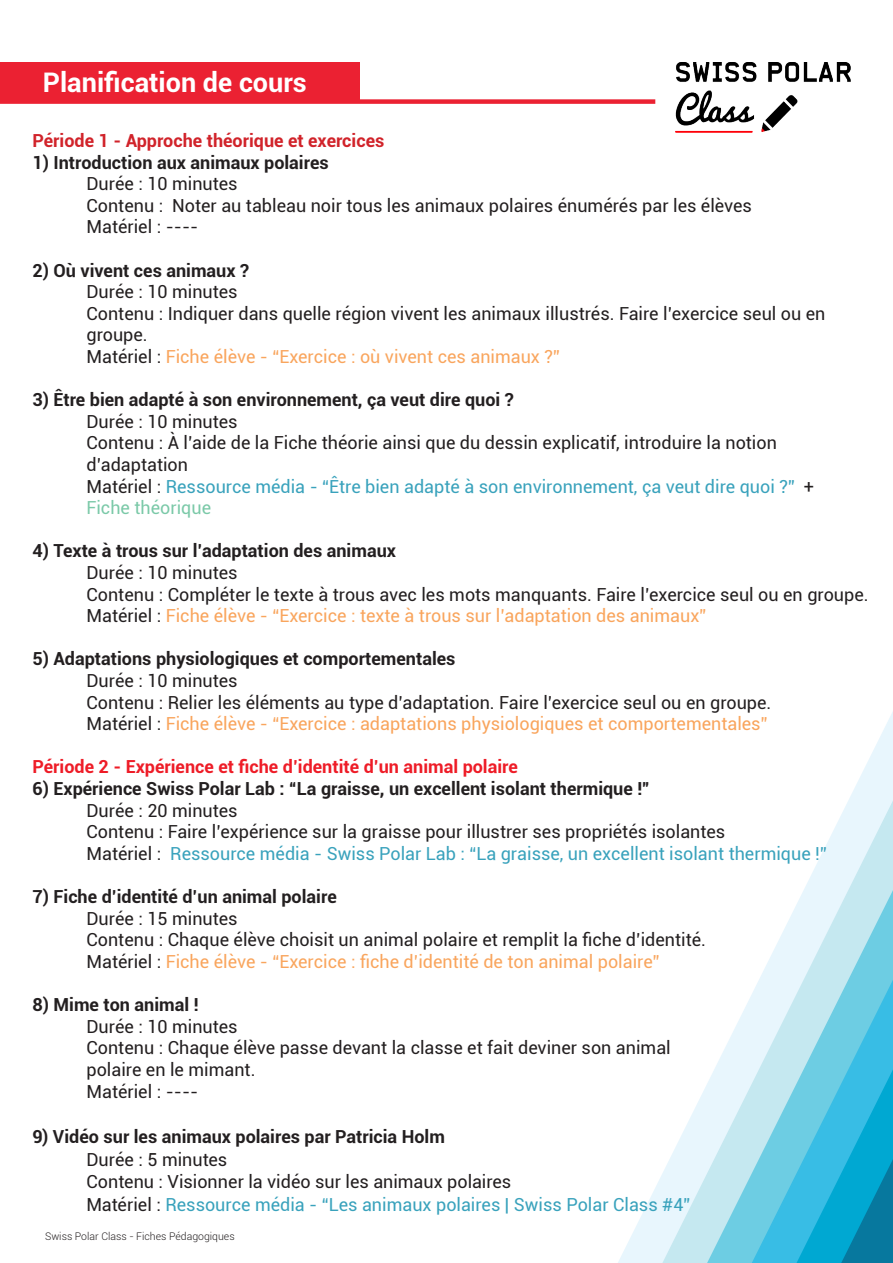
<style>
.page{position:relative;width:893px;height:1263px;background:#fff}
.page>*{position:absolute;margin:0;border:0;box-sizing:border-box;transform-origin:0 0}
.t1{font:700 27px "Roboto";color:#fff}
.t2{font:18px/21.6px "Roboto";color:#231f20}
.t3{font:700 18px "Roboto";color:#231f20}
.t4{font:18px "Roboto";color:#f9a55d}
.t5{font:18px/21.6px "Roboto";color:#39a2bc}
.t6{font:700 18px "Roboto";color:#ee1c27}
.t7{font:700 18px "Roboto";color:#d1232a}
.t8{font:300 10.5px "Roboto";color:#231f20}
.s1{color:#231f20}
.s2{color:#7bc9a8}
</style>
<div class="page">
<svg style="left:618px;top:712px;width:275px;height:551px"></svg>
<svg style="left:637px;top:846px;width:256px;height:417px"></svg>
<svg style="left:672px;top:929px;width:221px;height:334px"></svg>
<div style="left:1px;top:62px;width:359px;height:41px;background:#eb2132"></div>
<div style="left:0;top:99px;width:655px;height:5px;background:#eb2132"></div>
<img style="left:675px;top:63px;width:176px;height:69px">
<p class="t1" style="left:43px;top:64px;width:265px">Planification de cours</p>
<p class="t7" style="left:32px;top:128px;width:353px">Période 1 - Approche théorique et exercices</p>
<p class="t3" style="left:32px;top:149px;width:298px">1) Introduction aux animaux polaires</p>
<p class="t2" style="left:86px;top:172px;width:153px">Durée : 10 minutes</p>
<p class="t2" style="left:86px;top:194px;width:667px">Contenu : Noter au tableau noir tous les animaux polaires énumérés par les élèves</p>
<p class="t2" style="left:86px;top:215px;width:113px">Matériel : ----</p>
<p class="t3" style="left:32px;top:257px;width:218px">2) Où vivent ces animaux ?</p>
<p class="t2" style="left:86px;top:280px;width:153px">Durée : 10 minutes</p>
<p class="t2" style="left:86px;top:302px;width:740px">Contenu : Indiquer dans quelle région vivent les animaux illustrés. Faire l’exercice seul ou en groupe.</p>
<p class="t4" style="left:86px;top:344px;width:475px"><span class="s1">Matériel :</span> Fiche élève - “Exercice : où vivent ces animaux ?”</p>
<p class="t3" style="left:32px;top:387px;width:483px">3) Être bien adapté à son environnement, ça veut dire quoi ?</p>
<p class="t2" style="left:86px;top:410px;width:153px">Durée : 10 minutes</p>
<p class="t2" style="left:86px;top:431px;width:692px">Contenu : À l’aide de la Fiche théorie ainsi que du dessin explicatif, introduire la notion</p>
<p class="t2" style="left:86px;top:453px;width:103px">d’adaptation</p>
<p class="t5" style="left:86px;top:475px;width:729px"><span class="s1">Matériel :</span> Ressource média - “Être bien adapté à son environnement, ça veut dire quoi ?” <span class="s1">+<br></span><span class="s2">Fiche théorique</span></p>
<p class="t3" style="left:32px;top:538px;width:365px">4) Texte à trous sur l’adaptation des animaux</p>
<p class="t2" style="left:86px;top:561px;width:153px">Durée : 10 minutes</p>
<p class="t2" style="left:86px;top:583px;width:784px">Contenu : Compléter le texte à trous avec les mots manquants. Faire l’exercice seul ou en groupe.</p>
<p class="t4" style="left:86px;top:603px;width:621px"><span class="s1">Matériel :</span> Fiche élève - “Exercice : texte à trous sur l’adaptation des animaux”</p>
<p class="t3" style="left:32px;top:646px;width:425px">5) Adaptations physiologiques et comportementales</p>
<p class="t2" style="left:86px;top:669px;width:153px">Durée : 10 minutes</p>
<p class="t2" style="left:86px;top:691px;width:686px">Contenu : Relier les éléments au type d’adaptation. Faire l’exercice seul ou en groupe.</p>
<p class="t4" style="left:86px;top:711px;width:682px"><span class="s1">Matériel :</span> Fiche élève - “Exercice : adaptations physiologiques et comportementales”</p>
<p class="t6" style="left:32px;top:754px;width:487px">Période 2 - Expérience et fiche d’identité d’un animal polaire</p>
<p class="t3" style="left:32px;top:776px;width:619px">6) Expérience Swiss Polar Lab : “La graisse, un excellent isolant thermique !”</p>
<p class="t2" style="left:86px;top:799px;width:153px">Durée : 20 minutes</p>
<p class="t2" style="left:86px;top:820px;width:640px">Contenu : Faire l’expérience sur la graisse pour illustrer ses propriétés isolantes</p>
<p class="t5" style="left:86px;top:842px;width:742px"><span class="s1">Matériel :</span> Ressource média - Swiss Polar Lab : “La graisse, un excellent isolant thermique !”</p>
<p class="t3" style="left:32px;top:884px;width:306px">7) Fiche d’identité d’un animal polaire</p>
<p class="t2" style="left:86px;top:907px;width:153px">Durée : 15 minutes</p>
<p class="t2" style="left:86px;top:928px;width:621px">Contenu : Chaque élève choisit un animal polaire et remplit la fiche d’identité.</p>
<p class="t4" style="left:86px;top:949px;width:574px"><span class="s1">Matériel :</span> Fiche élève - “Exercice : fiche d’identité de ton animal polaire”</p>
<p class="t3" style="left:32px;top:992px;width:168px">8) Mime ton animal !</p>
<p class="t2" style="left:86px;top:1015px;width:153px">Durée : 10 minutes</p>
<p class="t2" style="left:86px;top:1036px;width:586px">Contenu : Chaque élève passe devant la classe et fait deviner son animal</p>
<p class="t2" style="left:86px;top:1058px;width:171px">polaire en le mimant.</p>
<p class="t2" style="left:86px;top:1080px;width:113px">Matériel : ----</p>
<p class="t3" style="left:32px;top:1124px;width:414px">9) Vidéo sur les animaux polaires par Patricia Holm</p>
<p class="t2" style="left:86px;top:1148px;width:142px">Durée : 5 minutes</p>
<p class="t2" style="left:86px;top:1170px;width:426px">Contenu : Visionner la vidéo sur les animaux polaires</p>
<p class="t5" style="left:86px;top:1193px;width:605px"><span class="s1">Matériel :</span> Ressource média - “Les animaux polaires | Swiss Polar Class #4”</p>
<p class="t8" style="left:45px;top:1229px;width:191px">Swiss Polar Class - Fiches Pédagogiques</p>
</div>
